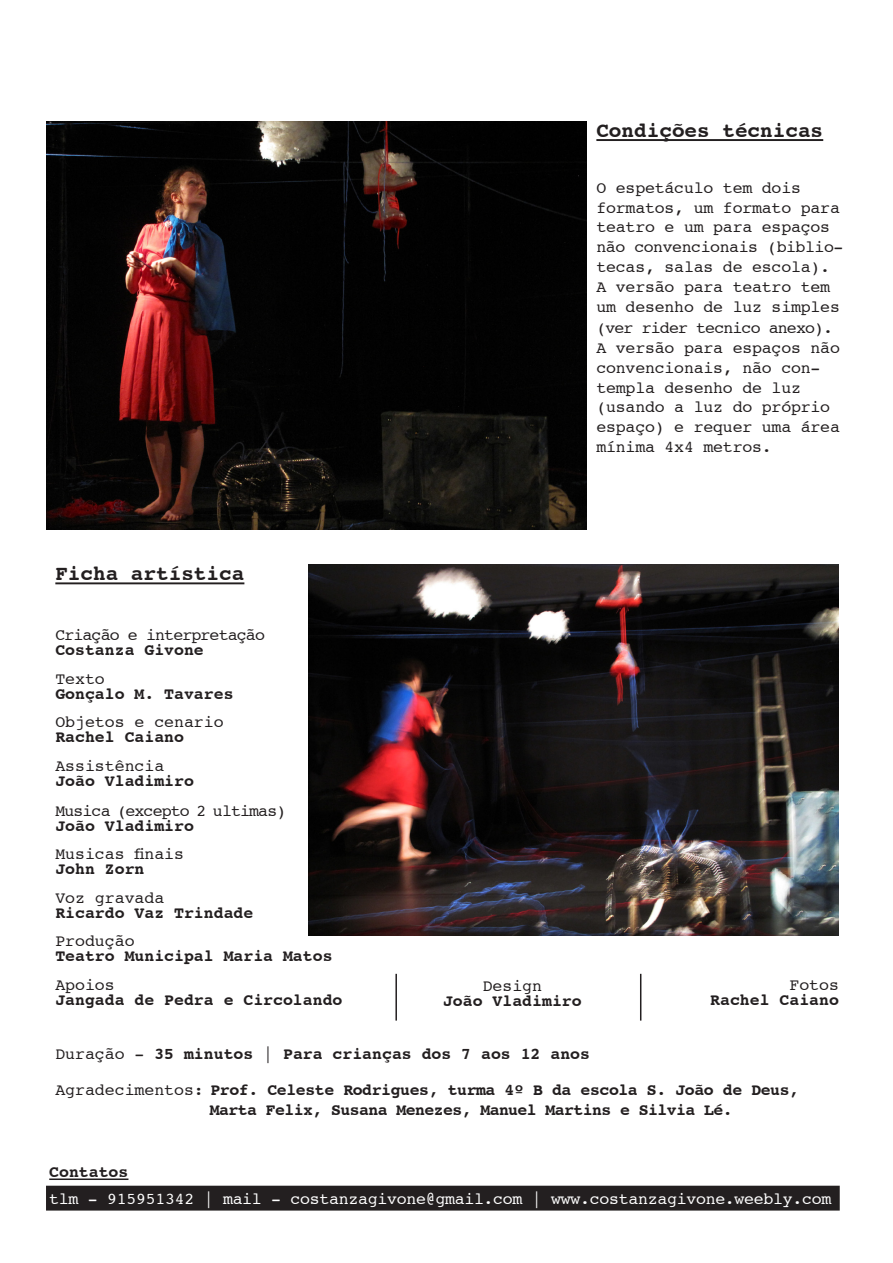
<style>
.page{position:relative;width:893px;height:1263px;background:#fff}
.page>*{position:absolute;margin:0;border:0;box-sizing:border-box;transform-origin:0 0}
.t1{font:700 21px "Courier";color:#231f20}
.t2{font:16.5px/19.8px "Courier";letter-spacing:-.01em;color:#231f20}
.t3{font:700 16.5px "Courier";color:#231f20}
.t4{font:16.5px "Courier";letter-spacing:-.015em;color:#fff}
.t5{font:16.5px "Courier";letter-spacing:-.05em;color:#231f20}
.t6{font:700 16.5px "Courier";letter-spacing:-.025em;color:#231f20}
.t7{font:700 16.5px "Courier";letter-spacing:-.035em;color:#231f20}
.s1{font-weight:400}
</style>
<div class="page">
<div style="left:48px;top:1187px;width:790px;height:22px;background:#231f20"></div>
<div style="left:46px;top:1186px;width:794px;height:24px;border:3px solid #231f20"></div>
<img style="left:47px;top:121px;width:540px;height:408px">
<img style="left:308px;top:564px;width:531px;height:371px">
<hr style="left:55px;top:582px;width:189px;height:2px;background:#231f20">
<hr style="left:49px;top:1178px;width:79px;height:2px;background:#231f20">
<hr style="left:596px;top:139px;width:227px;height:2px;background:#231f20">
<hr style="left:395px;top:974px;width:2px;height:46px;background:#231f20">
<hr style="left:640px;top:974px;width:1px;height:46px;background:#231f20">
<p class="t1" style="left:55px;top:557px;width:190px">Ficha artística</p>
<p class="t1" style="left:596px;top:114px;width:228px">Condições técnicas</p>
<p class="t2" style="left:596px;top:177px;width:249px">O espetáculo tem dois formatos, um formato para teatro e um para espaços não convencionais (biblio-</p>
<p class="t2" style="left:596px;top:257px;width:235px">tecas, salas de escola).</p>
<p class="t2" style="left:596px;top:276px;width:245px">A versão para teatro tem um desenho de luz simples</p>
<p class="t5" style="left:596px;top:315px;width:238px">(ver rider tecnico anexo).</p>
<p class="t2" style="left:596px;top:338px;width:245px">A versão para espaços não convencionais, não con&shy;templa desenho de luz (usando a luz do próprio espaço) e requer uma área mínima 4x4 metros.</p>
<p class="t5" style="left:55px;top:622px;width:211px">Criação e interpretação</p>
<p class="t3" style="left:55px;top:637px;width:150px">Costanza Givone</p>
<p class="t2" style="left:55px;top:668px;width:51px">Texto</p>
<p class="t3" style="left:55px;top:680px;width:180px">Gonçalo M. Tavares</p>
<p class="t2" style="left:55px;top:712px;width:170px">Objetos e cenario</p>
<p class="t3" style="left:55px;top:724px;width:130px">Rachel Caiano</p>
<p class="t2" style="left:55px;top:755px;width:110px">Assistência</p>
<p class="t3" style="left:55px;top:767px;width:140px">João Vladimiro</p>
<p class="t5" style="left:55px;top:798px;width:232px">Musica (excepto 2 ultimas)</p>
<p class="t3" style="left:55px;top:812px;width:140px">João Vladimiro</p>
<p class="t2" style="left:55px;top:844px;width:130px">Musicas finais</p>
<p class="t3" style="left:55px;top:856px;width:91px">John Zorn</p>
<p class="t2" style="left:55px;top:887px;width:110px">Voz gravada</p>
<p class="t3" style="left:55px;top:899px;width:200px">Ricardo Vaz Trindade</p>
<p class="t2" style="left:55px;top:931px;width:81px">Produção</p>
<p class="t3" style="left:55px;top:943px;width:279px">Teatro Municipal Maria Matos</p>
<p class="t2" style="left:55px;top:974px;width:61px">Apoios</p>
<p class="t3" style="left:55px;top:986px;width:289px">Jangada de Pedra e Circolando</p>
<p class="t3" style="left:55px;top:1040px;width:536px"><span class="s1">Duração -</span> 35 minutos <span class="s1">|</span> Para crianças dos 7 aos 12 anos</p>
<p class="t6" style="left:55px;top:1076px;width:745px"><span class="s1">Agradecimentos:</span> Prof. Celeste Rodrigues, turma 4º B da escola S. João de Deus,</p>
<p class="t7" style="left:210px;top:1096px;width:524px">Marta Felix, Susana Menezes, Manuel Martins e Silvia Lé.</p>
<p class="t2" style="left:483px;top:975px;width:61px">Design</p>
<p class="t3" style="left:443px;top:987px;width:140px">João Vladimiro</p>
<p class="t2" style="left:789px;top:974px;width:51px">Fotos</p>
<p class="t3" style="left:710px;top:986px;width:130px">Rachel Caiano</p>
<p class="t3" style="left:49px;top:1158px;width:81px">Contatos</p>
<p class="t4" style="left:49px;top:1186px;width:784px">tlm - 915951342 | mail - costanzagivone@gmail.com | www.costanzagivone.weebly.com</p>
</div>
